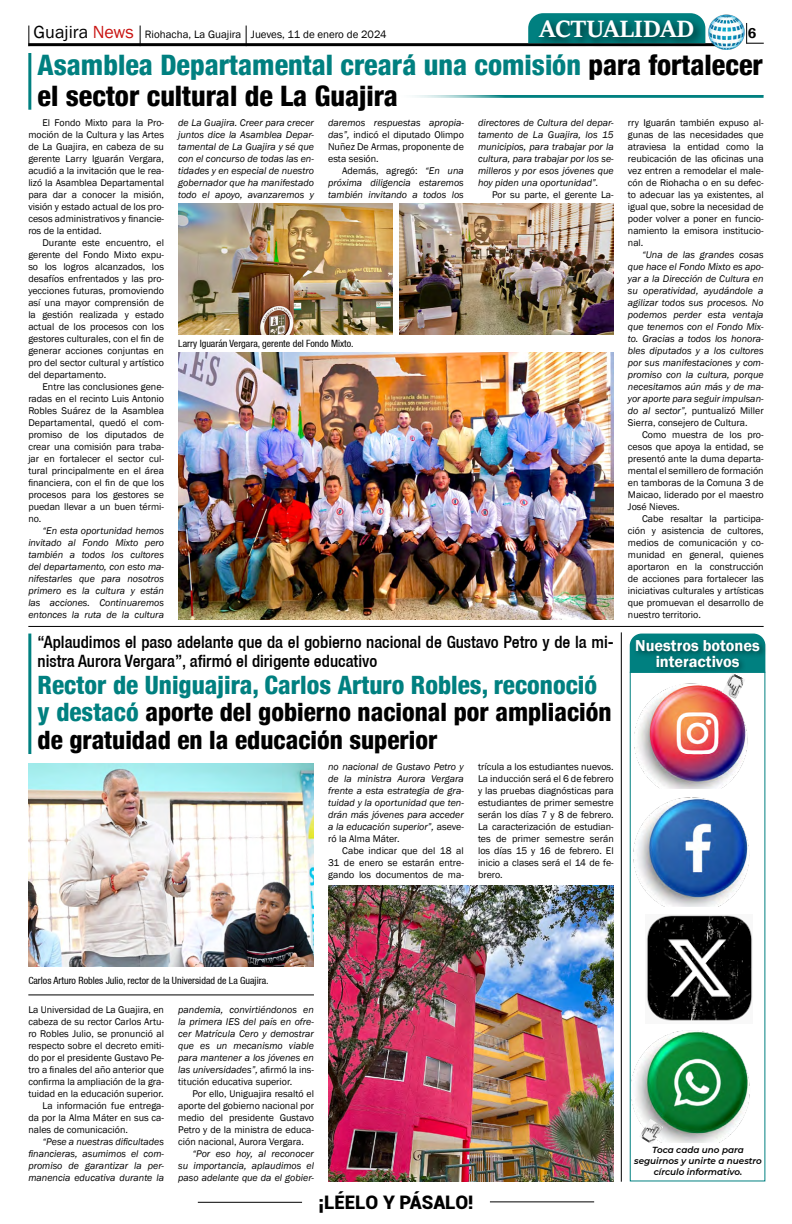
<style>
.page{position:relative;width:792px;height:1224px;background:#fff}
.page>*{position:absolute;margin:0;border:0;box-sizing:border-box;transform-origin:0 0}
.t1{font:800 condensed 28.2px/31.2px "Helvetica 87";color:#000}
.t2{font:700 26px "Sitka Heading";color:#fff}
.t3{font:800 condensed 25.3px/27.9px "Helvetica 87";color:#000}
.t4{font:900 18.7px "Roboto";color:#000}
.t5{font:500 condensed 17px/19px "Helvetica 67";color:#000}
.t6{font:600 16.2px/16px "Franklin Gothic";color:#fff;text-align:center}
.t7{font:600 14.7px "Franklin Gothic";color:#000}
.t8{font:11px "Franklin Gothic";color:#000}
.t9{font:10px/12px "Franklin Gothic";color:#000;text-align:justify}
.t10{font:italic 10px/12px "Franklin Gothic";color:#000;text-align:justify}
.t11{font:condensed 10px "Helvetica 57";color:#000}
.t12{font:italic 600 8.8px/11px "Montserrat";color:#000;text-align:center}
.s1{font-size:18px}
.s2{font-size:18px;color:#c91311}
.s3{color:#008080}
.s4{font-style:italic}
.s5{font-style:normal}
</style>
<div class="page">
<hr style="left:198px;top:1202px;width:104px;height:1px;background:#000">
<hr style="left:490px;top:1201px;width:104px;height:1px;background:#000">
<hr style="left:28px;top:43px;width:688px;height:3px;background:#000">
<img style="left:708px;top:14px;width:37px;height:36px">
<svg style="left:746px;top:23px;width:18px;height:21px"></svg>
<svg style="left:28px;top:26px;width:1px;height:20px"></svg>
<svg style="left:140px;top:26px;width:1px;height:18px"></svg>
<svg style="left:246px;top:26px;width:1px;height:18px"></svg>
<svg style="left:528px;top:13px;width:177px;height:30px"></svg>
<div style="left:535px;top:16px;width:169px;height:32px;background:#000;opacity:.75"></div>
<hr style="left:28px;top:626px;width:736px;height:1px;background:#000">
<img style="left:646px;top:915px;width:107px;height:105px">
<img style="left:633px;top:797px;width:117px;height:109px">
<img style="left:634px;top:683px;width:114px;height:105px">
<img style="left:722px;top:674px;width:23px;height:25px">
<img style="left:632px;top:1020px;width:118px;height:122px">
<img style="left:639px;top:1119px;width:24px;height:25px">
<svg style="left:630px;top:634px;width:132px;height:38px"></svg>
<div style="left:633px;top:637px;width:134px;height:37px;background:#000;opacity:.45"></div>
<hr style="left:621px;top:632px;width:1px;height:550px;background:#000">
<hr style="left:392px;top:95px;width:372px;height:3px;background:#008080">
<hr style="left:28px;top:634px;width:3px;height:120px;background:#008080">
<hr style="left:28px;top:53px;width:3px;height:57px;background:#008080">
<img style="left:28px;top:763px;width:286px;height:204px">
<img style="left:328px;top:886px;width:286px;height:296px">
<hr style="left:28px;top:995px;width:286px;height:1px;background:#000">
<img style="left:178px;top:352px;width:436px;height:267px">
<img style="left:178px;top:204px;width:214px;height:130px">
<img style="left:400px;top:204px;width:214px;height:130px">
<h2 class="t2" style="left:540px;top:10px;width:156px">ACTUALIDAD</h2>
<p class="t8" style="left:34px;top:28px;width:354px"><span class="s1">Guajira</span> <span class="s2">News</span> Riohacha, La Guajira Jueves, 11 de enero de 2024</p>
<h3 class="t7" style="left:748px;top:24px;width:10px">6</h3>
<h1 class="t1" style="left:38px;top:49px;width:727px"><span class="s3">Asamblea Departamental creará una comisión</span> para fortalecer el sector cultural de La Guajira</h1>
<p class="t9" style="left:28px;top:117px;width:137px;text-indent:14px">El Fondo Mixto para la Pro&shy;moción de la Cultura y las Artes de La Guajira, en cabeza de su gerente Larry Iguarán Vergara, acudió a la invitación que le rea&shy;lizó la Asamblea Departamental para dar a conocer la misión, visión y estado actual de los pro&shy;cesos administrativos y financie&shy;ros de la entidad.</p>
<p class="t9" style="left:28px;top:237px;width:137px;text-indent:14px">Durante este encuentro, el gerente del Fondo Mixto expu&shy;so los logros alcanzados, los desafíos enfrentados y las pro&shy;yecciones futuras, promoviendo así una mayor comprensión de la gestión realizada y estado actual de los procesos con los gestores culturales, con el fin de generar acciones conjuntas en pro del sector cultural y artístico del departamento.</p>
<p class="t9" style="left:28px;top:381px;width:137px;text-indent:14px">Entre las conclusiones gene&shy;radas en el recinto Luis Antonio Robles Suárez de la Asamblea Departamental, quedó el com&shy;promiso de los diputados de crear una comisión para traba&shy;jar en fortalecer el sector cul&shy;tural principalmente en el área financiera, con el fin de que los procesos para los gestores se puedan llevar a un buen térmi&shy;no.</p>
<p class="t10" style="left:28px;top:525px;width:137px;text-indent:14px">“En esta oportunidad hemos invitado al Fondo Mixto pero también a todos los cultores del departamento, con esto ma&shy;nifestarles que para nosotros primero es la cultura y están las acciones. Continuaremos entonces la ruta de la cultura</p>
<p class="t10" style="left:178px;top:117px;width:137px">de La Guajira. Creer para crecer juntos dice la Asamblea Depar&shy;tamental de La Guajira y sé que con el concurso de todas las en&shy;tidades y en especial de nuestro gobernador que ha manifestado todo el apoyo, avanzaremos y</p>
<p class="t9" style="left:328px;top:117px;width:137px"><span class="s4">daremos respuestas apropia&shy;das”,</span> indicó el diputado Olimpo Nuñez De Armas, proponente de esta sesión.</p>
<p class="t10" style="left:328px;top:165px;width:137px;text-indent:14px"><span class="s5">Además, agregó:</span> “En una próxima diligencia estaremos también invitando a todos los</p>
<p class="t11" style="left:178px;top:337px;width:177px">Larry Iguarán Vergara, gerente del Fondo Mixto.</p>
<p class="t10" style="left:478px;top:117px;width:137px">directores de Cultura del depar&shy;tamento de La Guajira, los 15 municipios, para trabajar por la cultura, para trabajar por los se&shy;milleros y por esos jóvenes que hoy piden una oportunidad”.</p>
<p class="t9" style="left:492px;top:189px;width:123px">Por su parte, el gerente La-</p>
<h3 class="t5" style="left:38px;top:632px;width:578px">“Aplaudimos el paso adelante que da el gobierno nacional de Gustavo Petro y de la mi&shy;nistra Aurora Vergara”, afirmó el dirigente educativo</h3>
<h3 class="t3" style="left:38px;top:670px;width:575px"><span class="s3">Rector de Uniguajira, Carlos Arturo Robles, reconoció y destacó</span> aporte del gobierno nacional por ampliación de gratuidad en la educación superior</h3>
<p class="t10" style="left:328px;top:761px;width:137px">no nacional de Gustavo Petro y de la ministra Aurora Vergara frente a esta estrategia de gra&shy;tuidad y la oportunidad que ten&shy;drán más jóvenes para acceder a la educación superior”, <span class="s5">aseve&shy;ró la Alma Máter.</span></p>
<p class="t9" style="left:328px;top:845px;width:137px;text-indent:14px">Cabe indicar que del 18 al 31 de enero se estarán entre&shy;gando los documentos de ma-</p>
<p class="t9" style="left:478px;top:761px;width:137px">trícula a los estudiantes nuevos.<br>La inducción será el 6 de febrero y las pruebas diagnósticas para estudiantes de primer semestre serán los días 7 y 8 de febrero.<br>La caracterización de estudian&shy;tes de primer semestre serán los días 15 y 16 de febrero. El inicio a clases será el 14 de fe&shy;brero.</p>
<p class="t9" style="left:628px;top:117px;width:137px">rry Iguarán también expuso al&shy;gunas de las necesidades que atraviesa la entidad como la reubicación de las oficinas una vez entren a remodelar el male&shy;cón de Riohacha o en su defec&shy;to adecuar las ya existentes, al igual que, sobre la necesidad de poder volver a poner en funcio&shy;namiento la emisora institucio&shy;nal.</p>
<p class="t10" style="left:628px;top:249px;width:137px;text-indent:14px">“Una de las grandes cosas que hace el Fondo Mixto es apo&shy;yar a la Dirección de Cultura en su operatividad, ayudándole a agilizar todos sus procesos. No podemos perder esta ventaja que tenemos con el Fondo Mix&shy;to. Gracias a todos los honora&shy;bles diputados y a los cultores por sus manifestaciones y com&shy;promiso con la cultura, porque necesitamos aún más y de ma&shy;yor aporte para seguir impulsan&shy;do al sector”, <span class="s5">puntualizó Miller Sierra, consejero de Cultura.</span></p>
<p class="t9" style="left:628px;top:429px;width:137px;text-indent:14px">Como muestra de los pro&shy;cesos que apoya la entidad, se presentó ante la duma departa&shy;mental el semillero de formación en tamboras de la Comuna 3 de Maicao, liderado por el maestro José Nieves.</p>
<p class="t9" style="left:628px;top:513px;width:137px;text-indent:14px">Cabe resaltar la participa&shy;ción y asistencia de cultores, medios de comunicación y co&shy;munidad en general, quienes aportaron en la construcción de acciones para fortalecer las iniciativas culturales y artísticas que promuevan el desarrollo de nuestro territorio.</p>
<h3 class="t6" style="left:635px;top:638px;width:126px">Nuestros botones interactivos</h3>
<p class="t11" style="left:28px;top:975px;width:242px">Carlos Arturo Robles Julio, rector de la Universidad de La Guajira.</p>
<p class="t9" style="left:28px;top:1004px;width:137px">La Universidad de La Guajira, en</p>
<p class="t9" style="left:28px;top:1016px;width:137px">cabeza de su rector Carlos Artu-</p>
<p class="t9" style="left:28px;top:1028px;width:137px">ro Robles Julio, se pronunció al</p>
<p class="t9" style="left:28px;top:1040px;width:137px">respecto sobre el decreto emiti-</p>
<p class="t9" style="left:28px;top:1052px;width:137px">do por el presidente Gustavo Pe-</p>
<p class="t9" style="left:28px;top:1064px;width:137px">tro a finales del año anterior que</p>
<p class="t9" style="left:28px;top:1076px;width:137px">confirma la ampliación de la gra-</p>
<p class="t9" style="left:28px;top:1088px;width:137px">tuidad en la educación superior.</p>
<p class="t9" style="left:43px;top:1100px;width:123px">La información fue entrega-</p>
<p class="t9" style="left:28px;top:1112px;width:137px">da por la Alma Máter en sus ca-</p>
<p class="t9" style="left:28px;top:1124px;width:101px">nales de comunicación.</p>
<p class="t10" style="left:28px;top:1136px;width:137px;text-indent:14px">“Pese a nuestras dificultades financieras, asumimos el com&shy;promiso de garantizar la per&shy;manencia educativa durante la</p>
<p class="t10" style="left:178px;top:1004px;width:137px">pandemia, convirtiéndonos en la primera IES del país en ofre&shy;cer Matrícula Cero y demostrar que es un mecanismo viable para mantener a los jóvenes en las universidades”, <span class="s5">afirmó la ins&shy;titución educativa superior.</span></p>
<p class="t9" style="left:178px;top:1088px;width:137px;text-indent:14px">Por ello, Uniguajira resaltó el aporte del gobierno nacional por medio del presidente Gustavo Petro y de la ministra de educa&shy;ción nacional, Aurora Vergara.</p>
<p class="t10" style="left:178px;top:1148px;width:137px;text-indent:14px">“Por eso hoy, al reconocer su importancia, aplaudimos el paso adelante que da el gobier-</p>
<h3 class="t4" style="left:318px;top:1189px;width:157px">¡LÉELO Y PÁSALO!</h3>
<p class="t12" style="left:634px;top:1144px;width:129px">Toca cada uno para seguirnos y unirte a nuestro círculo informativo.</p>
</div>
